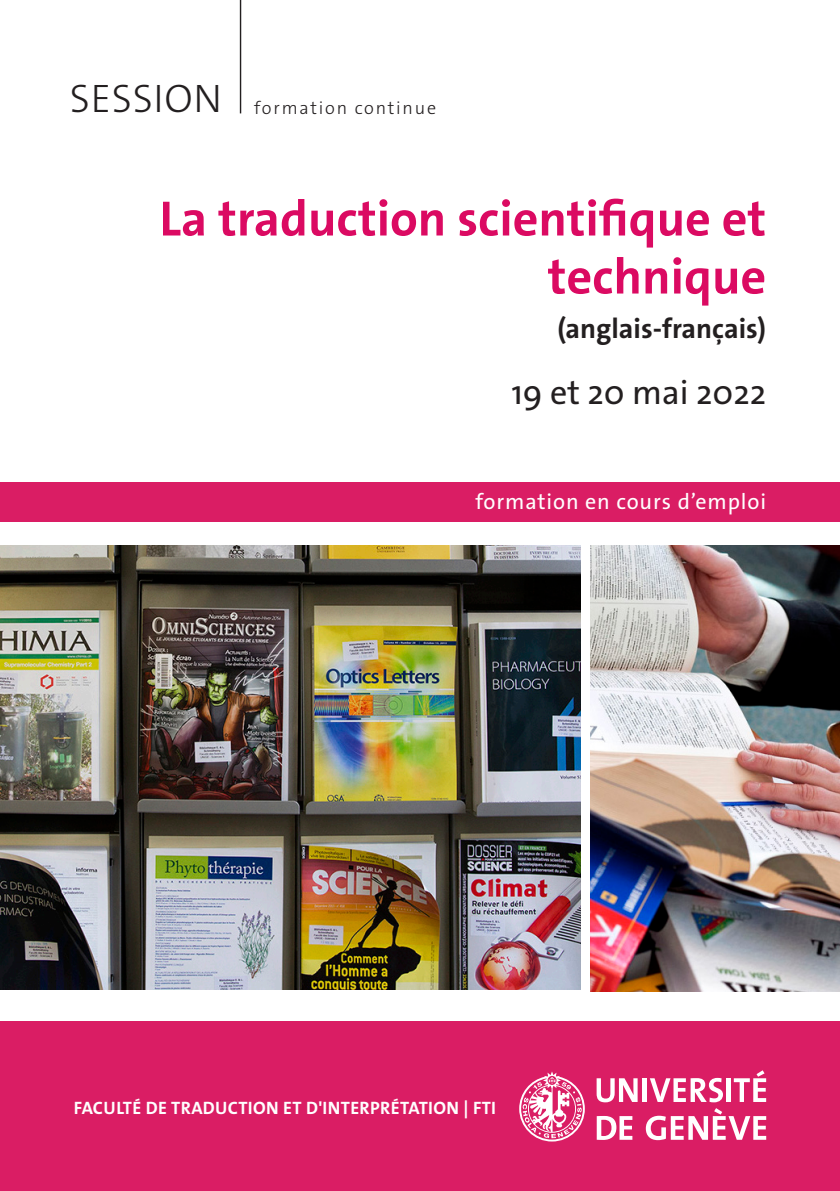
<style>
.page{position:relative;width:840px;height:1191px;background:#fff}
.page>*{position:absolute;margin:0;border:0;box-sizing:border-box;transform-origin:0 0}
.t1{font:700 50px/58px "The Sans Os F";color:#db0a62;text-align:right}
.t2{font:300 40px "The Sans Os F";letter-spacing:.02em;color:#231f20}
.t3{font:34px "The Sans Os F";color:#231f20}
.t4{font:700 28px "The Sans Os F";color:#231f20}
.t5{font:22px "The Sans Os F";letter-spacing:.04em;color:#fff}
.t6{font:700 18px "The Sans Os F";letter-spacing:.02em;color:#fff}
.t7{font:300 18px "The Sans Os F";letter-spacing:.1em;color:#231f20}
</style>
<div class="page">
<div style="left:0;top:482px;width:839px;height:40px;background:#da1d64"></div>
<div style="left:0;top:1021px;width:839px;height:170px;background:#da1d64"></div>
<svg style="left:519px;top:1071px;width:65px;height:70px"></svg>
<svg style="left:596px;top:1078px;width:41px;height:24px"></svg>
<hr style="left:642px;top:1078px;width:4px;height:24px;background:#fff">
<svg style="left:649px;top:1077px;width:73px;height:25px"></svg>
<hr style="left:726px;top:1078px;width:4px;height:24px;background:#fff">
<svg style="left:733px;top:1070px;width:32px;height:32px"></svg>
<svg style="left:596px;top:1116px;width:36px;height:24px"></svg>
<svg style="left:645px;top:1108px;width:120px;height:32px"></svg>
<hr style="left:240px;top:0;width:1px;height:113px;background:#231f20">
<img style="left:0;top:546px;width:580px;height:443px">
<img style="left:590px;top:546px;width:249px;height:445px">
<p class="t2" style="left:70px;top:73px;width:154px">SESSION</p>
<p class="t7" style="left:254px;top:96px;width:183px">formation continue</p>
<p class="t1" style="left:159px;top:190px;width:608px">La traduction scientifique et technique</p>
<p class="t4" style="left:557px;top:310px;width:210px">(anglais-français)</p>
<p class="t3" style="left:511px;top:370px;width:256px">19 et 20 mai 2022</p>
<p class="t5" style="left:475px;top:488px;width:292px">formation en cours d’emploi</p>
<p class="t6" style="left:74px;top:1096px;width:423px">FACULTÉ DE TRADUCTION ET D'INTERPRÉTATION | FTI</p>
</div>
